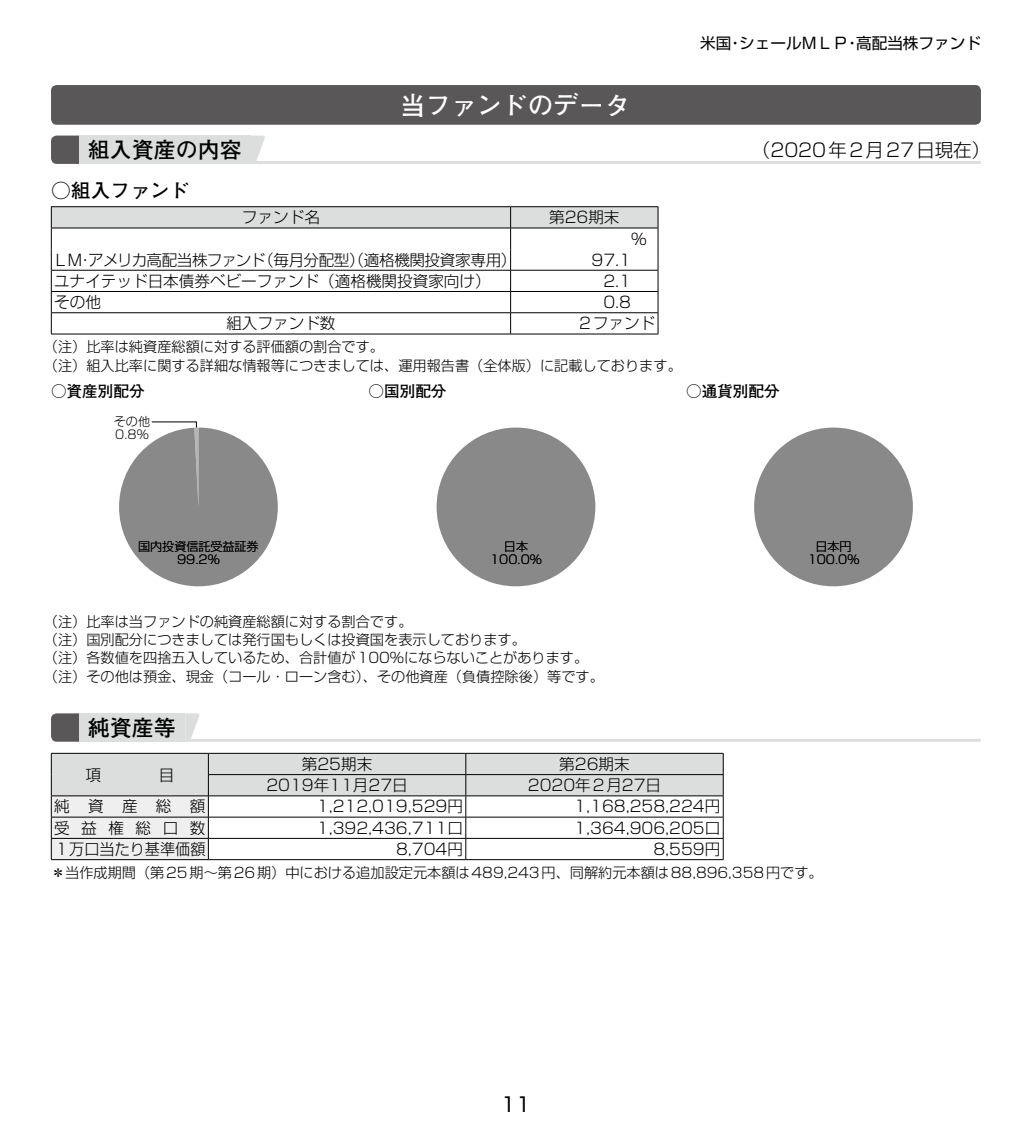
<style>
.page{position:relative;width:1032px;height:1134px;background:#fff}
.page>*{position:absolute;margin:0;border:0;box-sizing:border-box;transform-origin:0 0}
.t1{font:700 25.6px "Futo Go B101 Pro";color:#fff}
.t2{font:700 22px "Futo Go B101 Pro";color:#000}
.t3{font:700 19.8px "Futo Go B101 Pro";color:#000}
.t4{font:19.8px "Shin Go Pr 6 N";color:#000}
.t5{font:300 18.4px "Shin Go Pr 6 N";color:#000}
.t6{font:300 15.6px "Shin Go Pr 6 N";color:#000}
.t7{font:300 15.6px "Shin Go Pr 6 N";letter-spacing:-.03em;color:#000}
.t8{font:15.6px "Shin Go Pr 6 N";color:#000}
.t9{font:700 15.6px "Futo Go B101 Pro";color:#000}
.t10{font:300 14.2px/18.2px "Shin Go Pr 6 N";color:#000}
.t11{font:300 12px/12.8px "Shin Go Pr 6 N";color:#000;text-align:center}
</style>
<div class="page">
<div style="left:51px;top:85px;width:930px;height:40px;background:#595757;border-radius:6px"></div>
<hr style="left:79px;top:161px;width:902px;height:3px;background:#dcdddd">
<svg style="left:51px;top:136px;width:28px;height:28px"></svg>
<div style="left:79px;top:136px;width:172px;height:28px;background:#dcdddd"></div>
<svg style="left:251px;top:136px;width:14px;height:25px"></svg>
<hr style="left:51px;top:206px;width:460px;height:1px;background:#000">
<hr style="left:511px;top:206px;width:147px;height:1px;background:#000">
<svg style="left:51px;top:207px;width:608px;height:127px"></svg>
<hr style="left:51px;top:334px;width:460px;height:1px;background:#000">
<hr style="left:511px;top:334px;width:147px;height:1px;background:#000">
<div style="left:119px;top:428px;width:159px;height:158px;background:#898989;border-radius:79px"></div>
<svg style="left:151px;top:421px;width:47px;height:76px"></svg>
<div style="left:437px;top:428px;width:158px;height:158px;background:#898989;border-radius:79px"></div>
<div style="left:754px;top:428px;width:159px;height:158px;background:#898989;border-radius:79px"></div>
<hr style="left:79px;top:739px;width:902px;height:3px;background:#dcdddd">
<svg style="left:51px;top:713px;width:28px;height:29px"></svg>
<div style="left:79px;top:713px;width:106px;height:29px;background:#dcdddd"></div>
<svg style="left:185px;top:713px;width:15px;height:26px"></svg>
<svg style="left:51px;top:753px;width:673px;height:107px"></svg>
<hr style="left:51px;top:817px;width:157px;height:1px;background:#000">
<hr style="left:51px;top:838px;width:157px;height:1px;background:#000">
<hr style="left:51px;top:859px;width:157px;height:1px;background:#000">
<hr style="left:208px;top:817px;width:258px;height:1px;background:#000">
<hr style="left:208px;top:838px;width:258px;height:1px;background:#000">
<hr style="left:208px;top:859px;width:258px;height:1px;background:#000">
<hr style="left:466px;top:817px;width:257px;height:1px;background:#000">
<hr style="left:466px;top:838px;width:257px;height:1px;background:#000">
<hr style="left:466px;top:859px;width:257px;height:1px;background:#000">
<h1 class="t1" style="left:400px;top:84px;width:231px">当ファンドのデータ</h1>
<p class="t8" style="left:700px;top:30px;width:282px">米国・シェールＭＬＰ・高配当株ファンド</p>
<h2 class="t2" style="left:88px;top:132px;width:155px">組入資産の内容</h2>
<p class="t5" style="left:752px;top:135px;width:240px">（2020年２月27日現在）</p>
<h3 class="t3" style="left:51px;top:175px;width:140px">○組入ファンド</h3>
<p class="t6" style="left:242px;top:205px;width:79px">ファンド名</p>
<p class="t6" style="left:549px;top:205px;width:72px">第26期末</p>
<p class="t6" style="left:631px;top:226px;width:17px">％</p>
<p class="t7" style="left:53px;top:247px;width:465px">ＬＭ・アメリカ高配当株ファンド（毎月分配型）（適格機関投資家専用）</p>
<p class="t6" style="left:591px;top:247px;width:41px">97.1</p>
<p class="t6" style="left:54px;top:268px;width:438px">ユナイテッド日本債券ベビーファンド（適格機関投資家向け）</p>
<p class="t6" style="left:603px;top:268px;width:29px">2.1</p>
<p class="t6" style="left:54px;top:289px;width:48px">その他</p>
<p class="t6" style="left:603px;top:289px;width:29px">0.8</p>
<p class="t6" style="left:226px;top:311px;width:111px">組入ファンド数</p>
<p class="t6" style="left:579px;top:311px;width:78px">2ファンド</p>
<p class="t10" style="left:44px;top:337px;width:639px">（注）比率は純資産総額に対する評価額の割合です。<br>（注）組入比率に関する詳細な情報等につきましては、運用報告書（全体版）に記載しております。</p>
<p class="t9" style="left:51px;top:379px;width:95px">○資産別配分</p>
<p class="t9" style="left:686px;top:379px;width:95px">○通貨別配分</p>
<p class="t9" style="left:369px;top:379px;width:79px">○国別配分</p>
<p class="t11" style="left:114px;top:414px;width:38px;text-align:left">その他<br>0.8％</p>
<p class="t11" style="left:138px;top:539px;width:122px">国内投資信託受益証券<br>99.2％</p>
<p class="t11" style="left:490px;top:539px;width:53px">日本<br>100.0％</p>
<p class="t10" style="left:44px;top:611px;width:561px">（注）比率は当ファンドの純資産総額に対する割合です。<br>（注）国別配分につきましては発行国もしくは投資国を表示しております。<br>（注）各数値を四捨五入しているため、合計値が100％にならないことがあります。（注）その他は預金、現金（コール・ローン含む）、その他資産（負債控除後）等です。</p>
<h2 class="t2" style="left:88px;top:710px;width:89px">純資産等</h2>
<p class="t6" style="left:85px;top:762px;width:17px">項</p>
<p class="t6" style="left:159px;top:762px;width:17px">目</p>
<p class="t6" style="left:302px;top:751px;width:72px">第25期末</p>
<p class="t6" style="left:559px;top:751px;width:72px">第26期末</p>
<p class="t6" style="left:266px;top:772px;width:143px">2019年11月27日</p>
<p class="t6" style="left:528px;top:772px;width:135px">2020年2 月27日</p>
<p class="t11" style="left:808px;top:539px;width:53px">日本円<br>100.0％</p>
<p class="t6" style="left:54px;top:794px;width:153px">純資産総額</p>
<p class="t6" style="left:317px;top:794px;width:148px">1,212,019,529円</p>
<p class="t6" style="left:574px;top:794px;width:148px">1,168,258,224円</p>
<p class="t6" style="left:54px;top:815px;width:153px">受益権総口数</p>
<p class="t6" style="left:317px;top:815px;width:148px">1,392,436,711口</p>
<p class="t6" style="left:574px;top:815px;width:148px">1,364,906,205口</p>
<p class="t6" style="left:54px;top:836px;width:153px">1万口当たり基準価額</p>
<p class="t6" style="left:396px;top:836px;width:68px">8,704円</p>
<p class="t6" style="left:653px;top:836px;width:68px">8,559円</p>
<p class="t10" style="left:51px;top:862px;width:773px">＊当作成期間（第25期～第26期）中における追加設定元本額は489,243円、同解約元本額は88,896,358円です。</p>
<h3 class="t4" style="left:501px;top:1088px;width:32px">11</h3>
</div>
